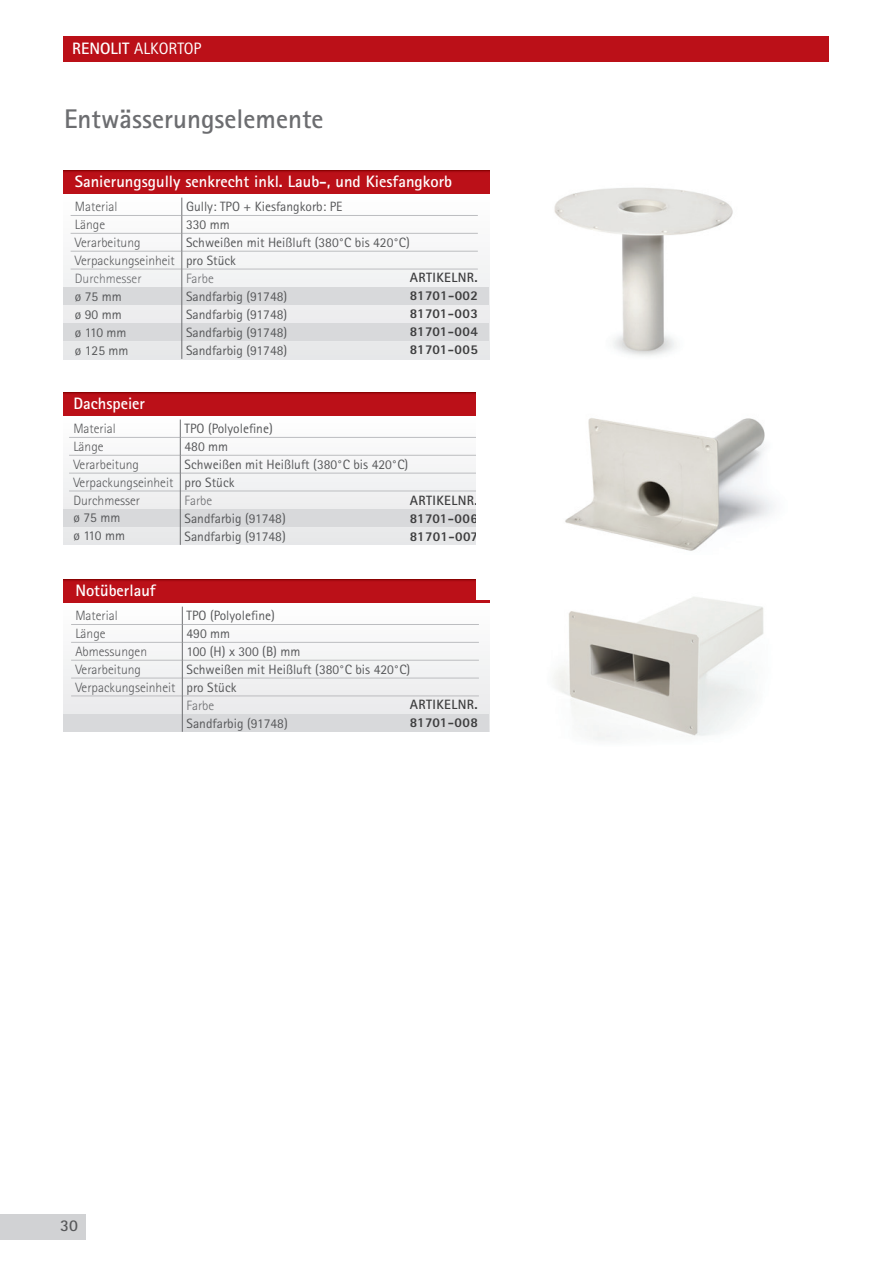
<style>
.page{position:relative;width:893px;height:1263px;background:#fff}
.page>*{position:absolute;margin:0;border:0;box-sizing:border-box;transform-origin:0 0}
.t1{font:700 27px "Rotis Sans Serif Pro";color:#6c6d70}
.t2{font:700 16.5px "Rotis Sans Serif Pro";color:#fff}
.t3{font:16.5px "Rotis Sans Serif Pro";color:#fff}
.t4{font:700 16.5px "Rotis Sans Serif Pro";color:#57585a}
.t5{font:13.5px/18px "Rotis Sans Serif Pro";color:#57585a}
.t6{font:300 13.5px "Rotis Sans Serif Pro";color:#57585a}
.t7{font:800 13.5px/18px "Rotis Sans Serif Pro";color:#3e3e3f;text-align:justify}
.t8{font:700 13.5px "Rotis Sans Serif Pro";letter-spacing:.03em;color:#3e3e3f}
.t9{font:300 13.5px "Rotis Sans Serif Pro";color:#6c6d70}
.s1{font-weight:700}
.s2{font-weight:300}
.s3{font-weight:300;color:#6c6d70}
.s4{font-weight:400}
</style>
<div class="page">
<div style="left:64px;top:36px;width:765px;height:25px;background:#bb1018"></div>
<div style="left:0;top:1214px;width:85px;height:26px;background:#d1d2d4"></div>
<div style="left:64px;top:602px;width:425px;height:130px;background:#f3f4f4"></div>
<div style="left:64px;top:715px;width:425px;height:17px;background:#d8d9db"></div>
<div style="left:64px;top:415px;width:425px;height:130px;background:#f3f4f4"></div>
<div style="left:64px;top:509px;width:425px;height:17px;background:#d8d9db"></div>
<div style="left:64px;top:193px;width:425px;height:166px;background:linear-gradient(to right,#f3f3f4,#f4f4f5)"></div>
<div style="left:64px;top:323px;width:425px;height:17px;background:#d8d9db"></div>
<div style="left:64px;top:287px;width:425px;height:17px;background:#d8d9db"></div>
<div style="left:64px;top:579px;width:425px;height:23px;background:#bb1018"></div>
<hr style="left:71px;top:624px;width:111px;height:1px;background:#bcbdc0">
<hr style="left:183px;top:624px;width:296px;height:1px;background:#bcbdc0">
<hr style="left:71px;top:642px;width:111px;height:1px;background:#bcbdc0">
<hr style="left:183px;top:642px;width:296px;height:1px;background:#bcbdc0">
<hr style="left:71px;top:660px;width:111px;height:1px;background:#bcbdc0">
<hr style="left:183px;top:660px;width:296px;height:1px;background:#bcbdc0">
<hr style="left:71px;top:678px;width:111px;height:1px;background:#bcbdc0">
<hr style="left:183px;top:678px;width:296px;height:1px;background:#bcbdc0">
<hr style="left:71px;top:696px;width:111px;height:1px;background:#bcbdc0">
<hr style="left:183px;top:696px;width:296px;height:1px;background:#bcbdc0">
<svg style="left:182px;top:607px;width:1px;height:89px"></svg>
<hr style="left:182px;top:696px;width:1px;height:36px;background:#6c6d70">
<div style="left:64px;top:170px;width:425px;height:23px;background:#bb1018"></div>
<hr style="left:71px;top:215px;width:110px;height:1px;background:#bcbdc0">
<hr style="left:182px;top:215px;width:296px;height:1px;background:#bcbdc0">
<hr style="left:71px;top:233px;width:110px;height:1px;background:#bcbdc0">
<hr style="left:182px;top:233px;width:296px;height:1px;background:#bcbdc0">
<hr style="left:71px;top:251px;width:110px;height:1px;background:#bcbdc0">
<hr style="left:182px;top:251px;width:296px;height:1px;background:#bcbdc0">
<hr style="left:71px;top:269px;width:110px;height:1px;background:#bcbdc0">
<hr style="left:182px;top:269px;width:296px;height:1px;background:#bcbdc0">
<svg style="left:181px;top:198px;width:1px;height:89px"></svg>
<hr style="left:181px;top:287px;width:1px;height:72px;background:#6c6d70">
<div style="left:64px;top:392px;width:425px;height:23px;background:#bb1018"></div>
<hr style="left:69px;top:437px;width:111px;height:1px;background:#bcbdc0">
<hr style="left:181px;top:437px;width:297px;height:1px;background:#bcbdc0">
<hr style="left:69px;top:455px;width:111px;height:1px;background:#bcbdc0">
<hr style="left:181px;top:455px;width:297px;height:1px;background:#bcbdc0">
<hr style="left:69px;top:473px;width:111px;height:1px;background:#bcbdc0">
<hr style="left:181px;top:473px;width:297px;height:1px;background:#bcbdc0">
<hr style="left:69px;top:491px;width:111px;height:1px;background:#bcbdc0">
<hr style="left:181px;top:491px;width:297px;height:1px;background:#bcbdc0">
<svg style="left:180px;top:419px;width:1px;height:90px"></svg>
<hr style="left:180px;top:509px;width:1px;height:36px;background:#6c6d70">
<img style="left:477px;top:392px;width:297px;height:208px">
<img style="left:541px;top:575px;width:233px;height:165px">
<img style="left:554px;top:187px;width:179px;height:169px">
<p class="t3" style="left:72px;top:39px;width:131px"><span class="s1">RENOLIT</span> ALKORTOP</p>
<h1 class="t1" style="left:64px;top:101px;width:261px">Entwässerungselemente</h1>
<p class="t2" style="left:75px;top:171px;width:379px">Sanierungsgully senkrecht inkl. Laub-, und Kiesfangkorb</p>
<p class="t6" style="left:75px;top:199px;width:44px">Material</p>
<p class="t5" style="left:186px;top:198px;width:158px">Gully: TPO + Kiesfangkorb: PE</p>
<p class="t6" style="left:75px;top:217px;width:32px">Länge</p>
<p class="t5" style="left:186px;top:216px;width:45px">330 mm</p>
<p class="t6" style="left:75px;top:235px;width:67px">Verarbeitung</p>
<p class="t5" style="left:75px;top:234px;width:336px;text-indent:111px">Schweißen mit Heißluft (380°C bis 420°C)<br><span class="s2">Verpackungseinheit</span> pro Stück<br><span class="s3">Durchmesser</span></p>
<p class="t8" style="left:410px;top:269px;width:70px">ARTIKELNR.</p>
<p class="t7" style="left:410px;top:286px;width:70px">81701-002<br>81701-003<br>81701-004<br>81701-005</p>
<p class="t9" style="left:186px;top:270px;width:29px">Farbe</p>
<p class="t5" style="left:186px;top:287px;width:103px;text-align:justify">Sandfarbig (91748)<br>Sandfarbig (91748)<br>Sandfarbig (91748)<br>Sandfarbig (91748)</p>
<p class="t5" style="left:75px;top:287px;width:55px">ø 75 mm ø 90 mm ø 110 mm ø 125 mm</p>
<p class="t2" style="left:73px;top:393px;width:73px">Dachspeier</p>
<p class="t6" style="left:73px;top:421px;width:44px">Material</p>
<p class="t5" style="left:185px;top:420px;width:90px">TPO (Polyolefine)</p>
<p class="t6" style="left:73px;top:439px;width:32px">Länge</p>
<p class="t5" style="left:185px;top:438px;width:45px">480 mm</p>
<p class="t6" style="left:73px;top:457px;width:67px">Verarbeitung</p>
<p class="t5" style="left:73px;top:455px;width:336px;text-indent:111px">Schweißen mit Heißluft (380°C bis 420°C)<br><span class="s2">Verpackungseinheit</span> pro Stück<br><span class="s2">Durchmesser</span></p>
<p class="t9" style="left:185px;top:492px;width:29px">Farbe</p>
<p class="t5" style="left:185px;top:509px;width:103px">Sandfarbig (91748)<br>Sandfarbig (91748)</p>
<p class="t8" style="left:410px;top:491px;width:70px">ARTIKELNR.</p>
<p class="t7" style="left:410px;top:509px;width:70px">81701-006<br>81701-007</p>
<p class="t5" style="left:73px;top:509px;width:53px">ø 75 mm ø 110 mm</p>
<p class="t2" style="left:75px;top:580px;width:82px">Notüberlauf</p>
<p class="t6" style="left:75px;top:608px;width:44px">Material</p>
<p class="t5" style="left:187px;top:607px;width:90px">TPO (Polyolefine)</p>
<p class="t6" style="left:75px;top:626px;width:32px">Länge</p>
<p class="t5" style="left:187px;top:625px;width:45px">490 mm</p>
<p class="t6" style="left:75px;top:644px;width:73px">Abmessungen</p>
<p class="t5" style="left:187px;top:642px;width:115px">100 (H) x 300 (B) mm</p>
<p class="t6" style="left:75px;top:661px;width:67px">Verarbeitung</p>
<p class="t5" style="left:187px;top:660px;width:225px">Schweißen mit Heißluft (380°C bis 420°C)</p>
<p class="t6" style="left:75px;top:679px;width:163px">Verpackungseinheit <span class="s4">pro Stück</span></p>
<p class="t9" style="left:187px;top:697px;width:29px">Farbe</p>
<p class="t5" style="left:187px;top:714px;width:103px">Sandfarbig (91748)</p>
<p class="t8" style="left:410px;top:696px;width:70px">ARTIKELNR.</p>
<p class="t7" style="left:410px;top:713px;width:70px">81701-008</p>
<p class="t4" style="left:60px;top:1215px;width:19px">30</p>
</div>
